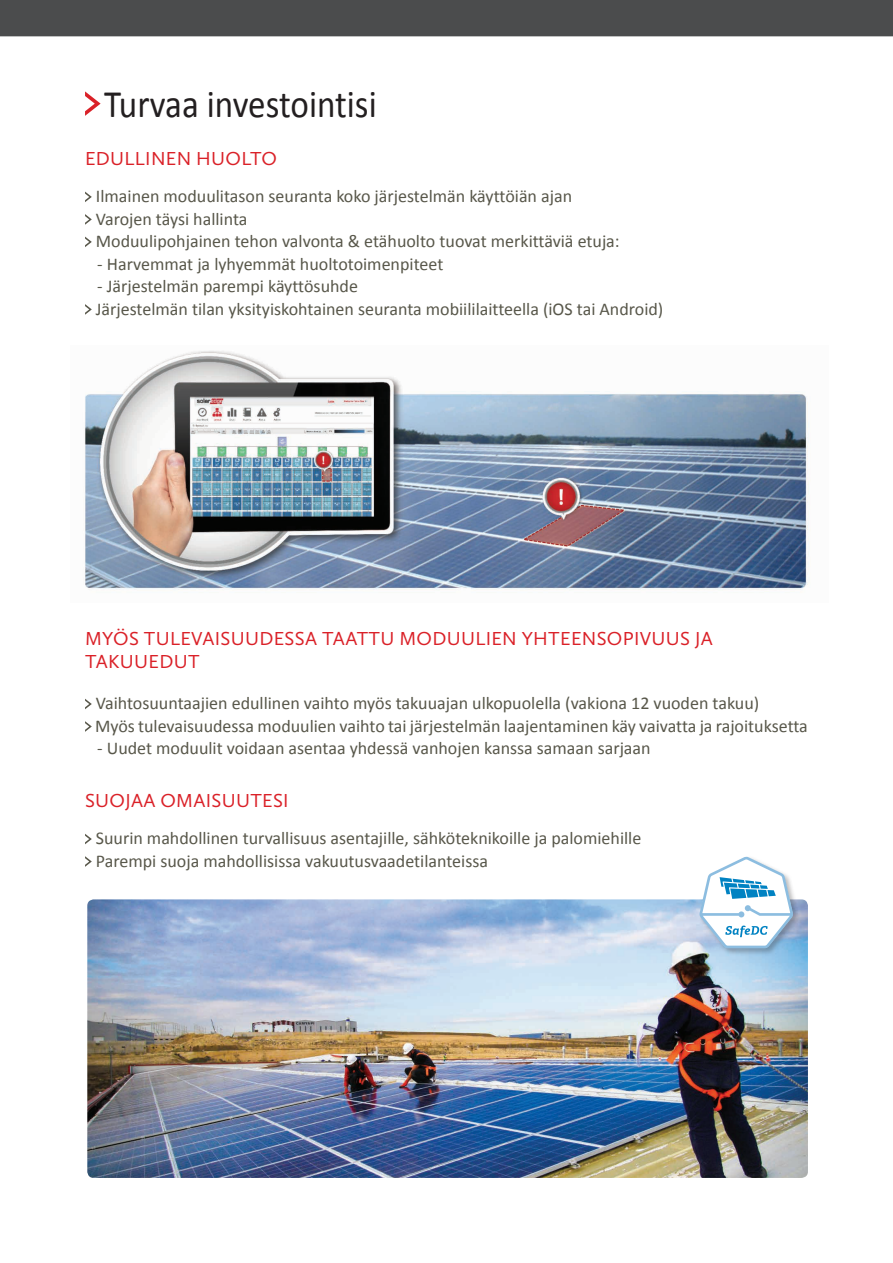
<style>
.page{position:relative;width:893px;height:1263px;background:#fff}
.page>*{position:absolute;margin:0;border:0;box-sizing:border-box;transform-origin:0 0}
.t1{font:39px "Calibri";color:#231f20;scale:.9 1}
.t2{font:19.5px/22.5px "Calluna Sans";letter-spacing:.015em;color:#da2128}
.t3{font:18px "Calibri";color:#58574a}
</style>
<div class="page">
<svg style="left:85px;top:192px;width:7px;height:10px"></svg>
<svg style="left:85px;top:214px;width:7px;height:11px"></svg>
<svg style="left:85px;top:237px;width:7px;height:10px"></svg>
<svg style="left:85px;top:304px;width:7px;height:11px"></svg>
<img style="left:87px;top:899px;width:721px;height:279px">
<svg style="left:85px;top:699px;width:7px;height:10px"></svg>
<svg style="left:85px;top:721px;width:7px;height:11px"></svg>
<svg style="left:85px;top:834px;width:7px;height:10px"></svg>
<svg style="left:85px;top:856px;width:7px;height:11px"></svg>
<img style="left:85px;top:351px;width:724px;height:239px">
<div style="left:698px;top:855px;width:102px;height:101px;background:#231f20;opacity:.3"></div>
<svg style="left:699px;top:857px;width:94px;height:91px"></svg>
<svg style="left:85px;top:91px;width:16px;height:25px"></svg>
<div style="left:0;top:0;width:893px;height:36px;background:#4b4c4d"></div>
<p class="t1" style="left:104px;top:79px;width:305px">Turvaa investointisi</p>
<p class="t2" style="left:85px;top:147px;width:194px">EDULLINEN HUOLTO</p>
<p class="t3" style="left:96px;top:185px;width:478px">Ilmainen moduulitason seuranta koko järjestelmän käyttöiän ajan</p>
<p class="t3" style="left:96px;top:207px;width:153px">Varojen täysi hallinta</p>
<p class="t3" style="left:96px;top:230px;width:525px">Moduulipohjainen tehon valvonta &amp; etähuolto tuovat merkittäviä etuja:</p>
<p class="t3" style="left:97px;top:252px;width:348px">- Harvemmat ja lyhyemmät huoltotoimenpiteet</p>
<p class="t3" style="left:97px;top:275px;width:262px">- Järjestelmän parempi käyttösuhde</p>
<p class="t3" style="left:96px;top:297px;width:569px">Järjestelmän tilan yksityiskohtainen seuranta mobiililaitteella (iOS tai Android)</p>
<p class="t2" style="left:85px;top:627px;width:629px">MYÖS TULEVAISUUDESSA TAATTU MODUULIEN YHTEENSOPIVUUS JA<br>TAKUUEDUT</p>
<p class="t3" style="left:96px;top:692px;width:665px">Vaihtosuuntaajien edullinen vaihto myös takuuajan ulkopuolella (vakiona 12 vuoden takuu)</p>
<p class="t3" style="left:95px;top:714px;width:714px">Myös tulevaisuudessa moduulien vaihto tai järjestelmän laajentaminen käy vaivatta ja rajoituksetta</p>
<p class="t3" style="left:97px;top:737px;width:555px">- Uudet moduulit voidaan asentaa yhdessä vanhojen kanssa samaan sarjaan</p>
<p class="t2" style="left:85px;top:789px;width:205px">SUOJAA OMAISUUTESI</p>
<p class="t3" style="left:96px;top:827px;width:547px">Suurin mahdollinen turvallisuus asentajille, sähköteknikoille ja palomiehille</p>
<p class="t3" style="left:96px;top:849px;width:394px">Parempi suoja mahdollisissa vakuutusvaadetilanteissa</p>
</div>
